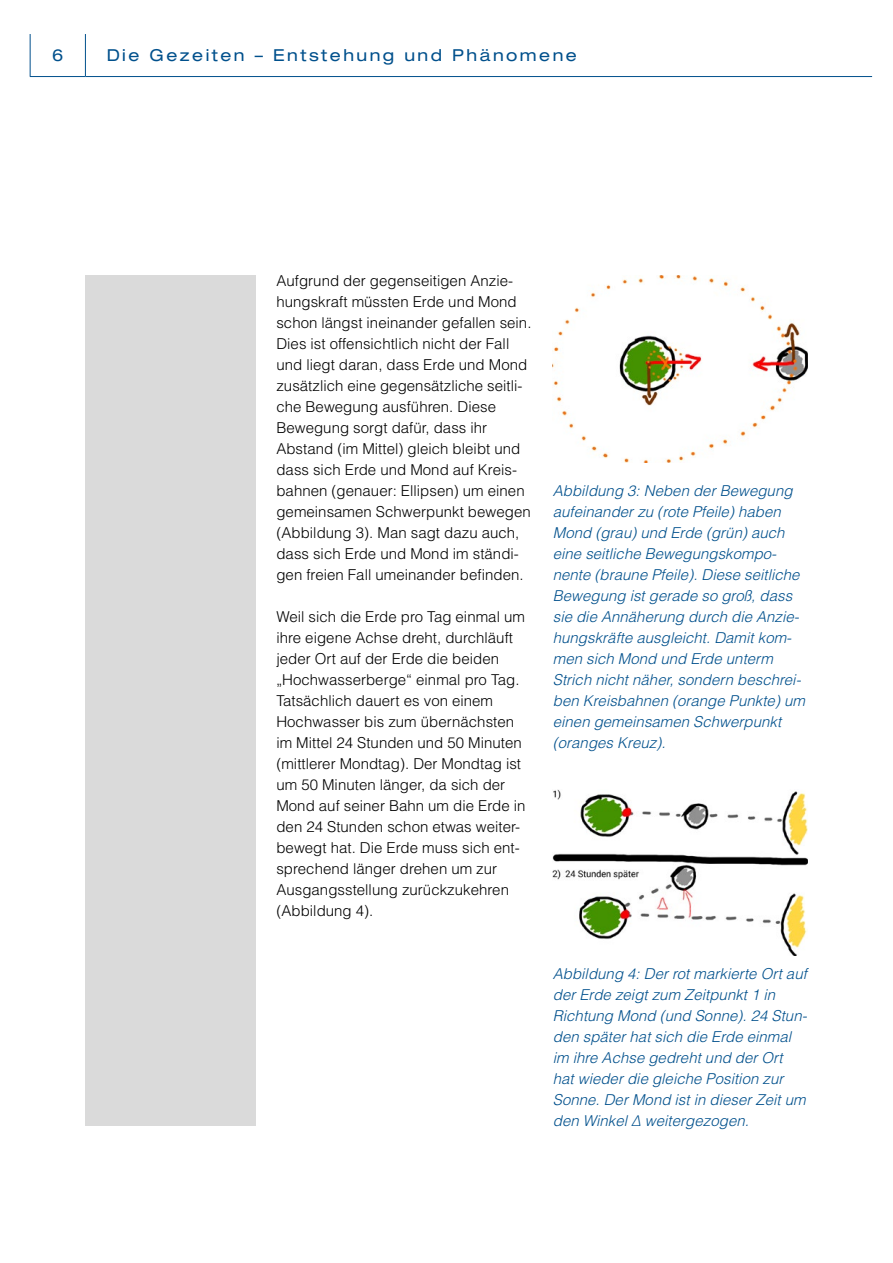
<style>
.page{position:relative;width:893px;height:1263px;background:#fff}
.page>*{position:absolute;margin:0;border:0;box-sizing:border-box;transform-origin:0 0}
.t1{font:expanded 16.5px "Helvetica Neue LT Pro";letter-spacing:.15em;color:#00508c}
.Text{font:300 15px/21px "Helvetica LT Std";letter-spacing:.005em;color:#000}
.Bildunterschrift{font:italic 300 15px/21px "Helvetica LT Std";letter-spacing:.005em;color:#00508c}
</style>
<div class="page">
<hr style="left:30px;top:34px;width:1px;height:42px;background:#00508c">
<hr style="left:85px;top:34px;width:1px;height:42px;background:#00508c">
<hr style="left:30px;top:76px;width:55px;height:1px;background:#00508c">
<hr style="left:85px;top:76px;width:787px;height:1px;background:#00508c">
<div style="left:85px;top:275px;width:170px;height:851px;background:#dadada"></div>
<img style="left:553px;top:275px;width:255px;height:188px">
<img style="left:553px;top:790px;width:255px;height:166px">
<p class="t1" style="left:52px;top:45px;width:13px">6</p>
<p class="t1" style="left:107px;top:45px;width:472px">Die Gezeiten – Entstehung und Phänomene</p>
<p class="Text" style="left:276px;top:270px;width:257px">Aufgrund der gegenseitigen Anzie&shy;hungskraft müssten Erde und Mond schon längst ineinander gefallen sein.<br>Dies ist offensichtlich nicht der Fall und liegt daran, dass Erde und Mond zusätzlich eine gegensätzliche seitli&shy;che Bewegung ausführen. Diese Bewegung sorgt dafür, dass ihr Abstand (im Mittel) gleich bleibt und dass sich Erde und Mond auf Kreis&shy;bahnen (genauer: Ellipsen) um einen gemeinsamen Schwerpunkt bewegen (Abbildung 3). Man sagt dazu auch, dass sich Erde und Mond im ständi&shy;gen freien Fall umeinander befinden.</p>
<p class="Text" style="left:276px;top:606px;width:251px">Weil sich die Erde pro Tag einmal um ihre eigene Achse dreht, durchläuft jeder Ort auf der Erde die beiden „Hochwasserberge“ einmal pro Tag.<br>Tatsächlich dauert es von einem<br>Hochwasser bis zum übernächsten im Mittel 24 Stunden und 50 Minuten (mittlerer Mondtag). Der Mondtag ist um 50 Minuten länger, da sich der<br>Mond auf seiner Bahn um die Erde in den 24 Stunden schon etwas weiter&shy;bewegt hat. Die Erde muss sich ent&shy;sprechend länger drehen um zur<br>Ausgangsstellung zurückzukehren (Abbildung 4).</p>
<p class="Bildunterschrift" style="left:553px;top:480px;width:254px">Abbildung 3: Neben der Bewegung aufeinander zu (rote Pfeile) haben Mond (grau) und Erde (grün) auch eine seitliche Bewegungskompo&shy;nente (braune Pfeile). Diese seitliche Bewegung ist gerade so groß, dass sie die Annäherung durch die Anzie&shy;hungskräfte ausgleicht. Damit kom&shy;men sich Mond und Erde unterm Strich nicht näher, sondern beschrei&shy;ben Kreisbahnen (orange Punkte) um einen gemeinsamen Schwerpunkt (oranges Kreuz).</p>
<p class="Bildunterschrift" style="left:553px;top:963px;width:256px">Abbildung 4: Der rot markierte Ort auf der Erde zeigt zum Zeitpunkt 1 in Richtung Mond (und Sonne). 24 Stun&shy;den später hat sich die Erde einmal im ihre Achse gedreht und der Ort hat wieder die gleiche Position zur Sonne. Der Mond ist in dieser Zeit um den Winkel Δ weitergezogen.</p>
</div>
